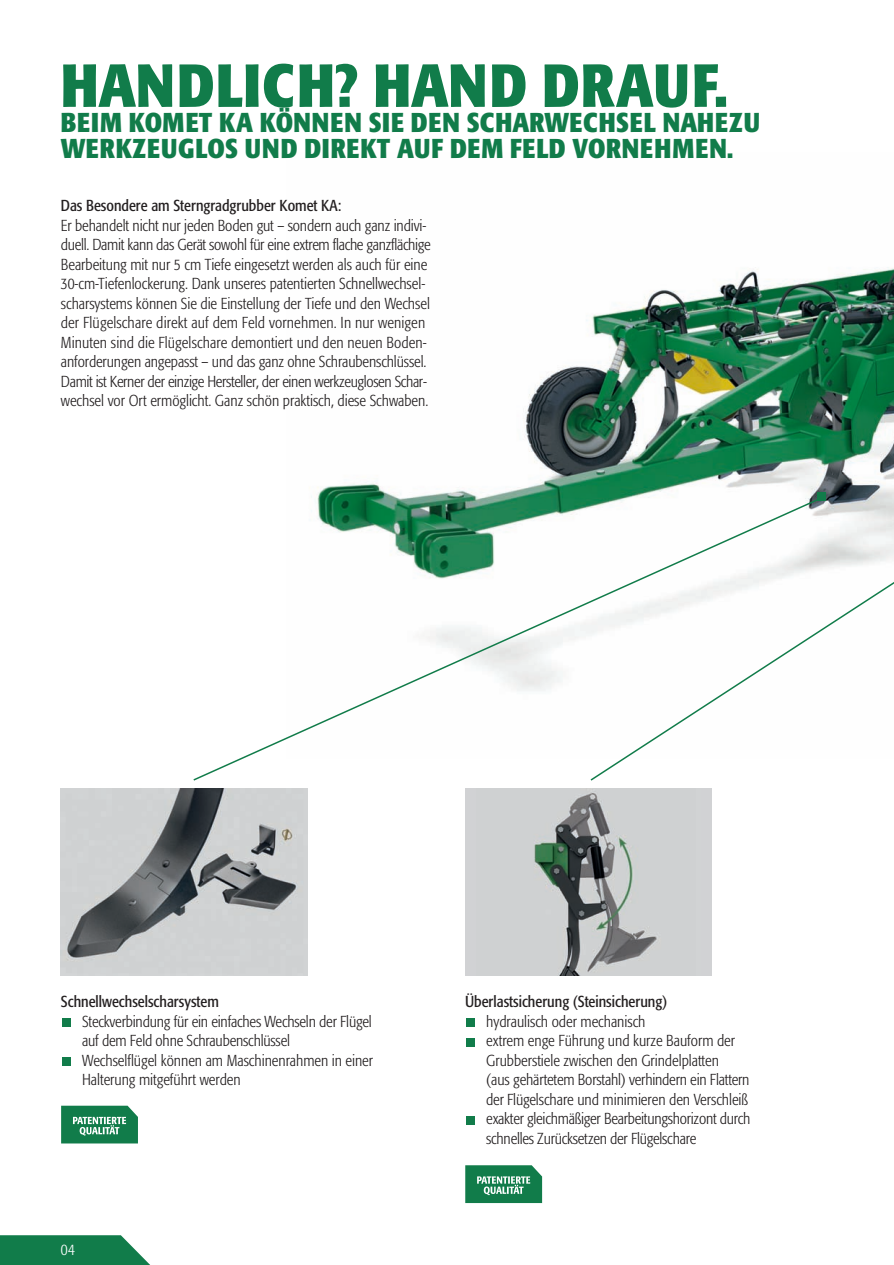
<style>
.page{position:relative;width:894px;height:1265px;background:#fff}
.page>*{position:absolute;margin:0;border:0;box-sizing:border-box;transform-origin:0 0}
.t1{font:700 condensed 60px "Formata";letter-spacing:.02em;color:#117c4a}
.t2{font:700 condensed 27px/25.5px "Formata";letter-spacing:.02em;color:#117c4a}
.t3{font:300 condensed 15.75px/19.5px "Formata";color:#231f20}
.t4{font:condensed 15.75px "Formata";color:#231f20}
.t5{font:300 condensed 15.75px "Formata";color:#fff}
</style>
<div class="page">
<svg style="left:0;top:1235px;width:149px;height:29px;background:#29895c"></svg>
<img style="left:317px;top:267px;width:577px;height:228px">
<div style="left:465px;top:788px;width:246px;height:187px;background:#d1d2d4"></div>
<img style="left:534px;top:792px;width:123px;height:183px">
<div style="left:62px;top:1018px;width:9px;height:8px;background:#117c4a"></div>
<div style="left:62px;top:1057px;width:9px;height:8px;background:#117c4a"></div>
<img style="left:61px;top:788px;width:246px;height:187px">
<div style="left:466px;top:1018px;width:9px;height:8px;background:#117c4a"></div>
<div style="left:466px;top:1037px;width:9px;height:9px;background:#117c4a"></div>
<div style="left:466px;top:1115px;width:9px;height:9px;background:#117c4a"></div>
<svg style="left:61px;top:1105px;width:77px;height:38px;background:#399268"></svg>
<svg style="left:465px;top:1165px;width:77px;height:37px;background:#379167"></svg>
<svg style="left:193px;top:495px;width:396px;height:286px"></svg>
<svg style="left:589px;top:425px;width:305px;height:356px"></svg>
<div style="left:817px;top:492px;width:9px;height:8px;background:#117c4a"></div>
<h1 class="t1" style="left:61px;top:61px;width:669px">HANDLICH? HAND DRAUF.</h1>
<h2 class="t2" style="left:61px;top:112px;width:701px">BEIM KOMET KA KÖNNEN SIE DEN SCHARWECHSEL NAHEZU<br>WERKZEUGLOS UND DIREKT AUF DEM FELD VORNEHMEN.</h2>
<p class="t4" style="left:61px;top:199px;width:282px">Das Besondere am Sterngradgrubber Komet KA:</p>
<p class="t3" style="left:61px;top:216px;width:371px">Er behandelt nicht nur jeden Boden gut – sondern auch ganz indivi&shy;duell. Damit kann das Gerät sowohl für eine extrem flache ganzflächige Bearbeitung mit nur 5 cm Tiefe eingesetzt werden als auch für eine 30-cm-Tiefenlockerung. Dank unseres patentierten Schnellwechsel&shy;scharsystems können Sie die Einstellung der Tiefe und den Wechsel der Flügelschare direkt auf dem Feld vornehmen. In nur wenigen Minuten sind die Flügelschare demontiert und den neuen Boden&shy;anforderungen angepasst – und das ganz ohne Schraubenschlüssel.<br>Damit ist Kerner der einzige Hersteller, der einen werkzeuglosen Schar - wechsel vor Ort ermöglicht. Ganz schön praktisch, diese Schwaben.</p>
<p class="t4" style="left:61px;top:995px;width:159px">Schnellwechselscharsystem</p>
<p class="t3" style="left:82px;top:1012px;width:292px">Steckverbindung für ein einfaches Wechseln der Flügel auf dem Feld ohne Schraubenschlüssel<br>Wechselflügel können am Maschinenrahmen in einer Halterung mitgeführt werden</p>
<p class="t5" style="left:61px;top:1242px;width:16px">04</p>
<p class="t4" style="left:465px;top:995px;width:204px">Überlastsicherung (Steinsicherung)</p>
<p class="t3" style="left:486px;top:1012px;width:266px">hydraulisch oder mechanisch<br>extrem enge Führung und kurze Bauform der Grubber stiele zwischen den Grindelplatten<br>(aus gehärtetem Borstahl) verhindern ein Flattern der Flügel schare und minimieren den Verschleiß exakter gleichmäßiger Bearbeitungshorizont durch schnelles Zurücksetzen der Flügelschare</p>
</div>
